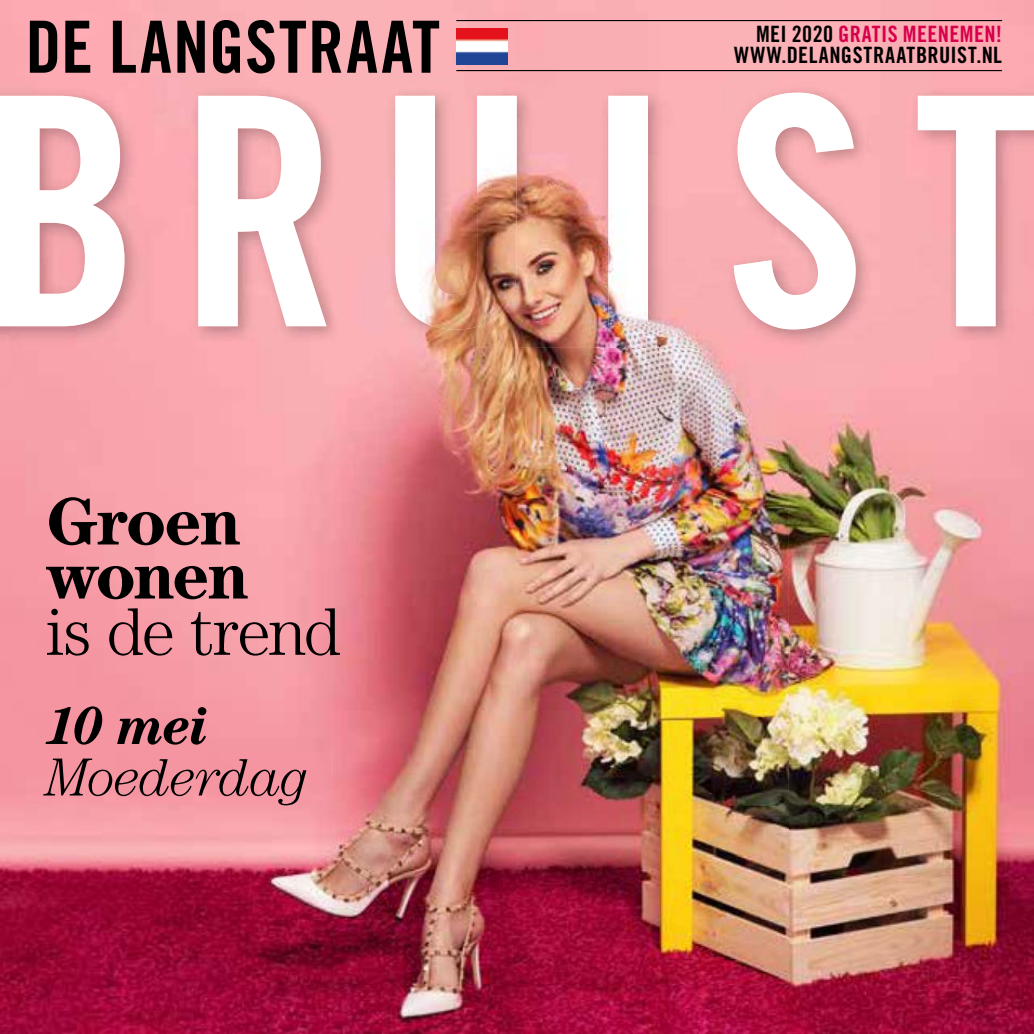
<style>
.page{position:relative;width:1034px;height:1034px;background:#fff}
.page>*{position:absolute;margin:0;border:0;box-sizing:border-box;transform-origin:0 0}
.t1{font:72px "Trade Gothic LT Std Bd Cn 20";letter-spacing:.015em;color:#000}
.t2{font:700 67.5px/54px "Century LT";letter-spacing:-.035em;color:#000}
.t3{font:300 67.5px "Century LT";letter-spacing:-.03em;color:#000}
.t4{font:italic 300 53.55px "Century LT";letter-spacing:-.02em;color:#000}
.t5{font:italic 700 53.55px "Century LT";color:#000}
.t6{font:22.5px/21.4px "Trade Gothic LT Std Bd Cn 20";letter-spacing:.02em;color:#000;text-align:right}
.s1{color:#d7004c}
</style>
<div class="page">
<img style="left:0;top:0;width:1033px;height:1033px">
<img style="left:788px;top:84px;width:246px;height:264px">
<img style="left:0;top:84px;width:331px;height:264px">
<svg style="left:0;top:92px;width:1033px;height:237px"></svg>
<img style="left:331px;top:74px;width:457px;height:959px">
<img style="left:395px;top:93px;width:393px;height:236px">
<img style="left:331px;top:608px;width:9px;height:47px">
<hr style="left:456px;top:20px;width:545px;height:1px;background:#000">
<hr style="left:456px;top:70px;width:545px;height:1px;background:#000">
<img style="left:456px;top:29px;width:51px;height:36px">
<h1 class="t1" style="left:26px;top:3px;width:416px">DE LANGSTRAAT</h1>
<p class="t6" style="left:734px;top:23px;width:269px">MEI 2020 <span class="s1">GRATIS MEENEMEN!<br></span>WWW.DELANGSTRAATBRUIST.NL</p>
<h2 class="t2" style="left:46px;top:493px;width:204px">Groen wonen</h2>
<h2 class="t3" style="left:46px;top:592px;width:296px">is de trend</h2>
<h3 class="t5" style="left:46px;top:694px;width:164px">10 mei</h3>
<h3 class="t4" style="left:46px;top:746px;width:263px">Moederdag</h3>
</div>
